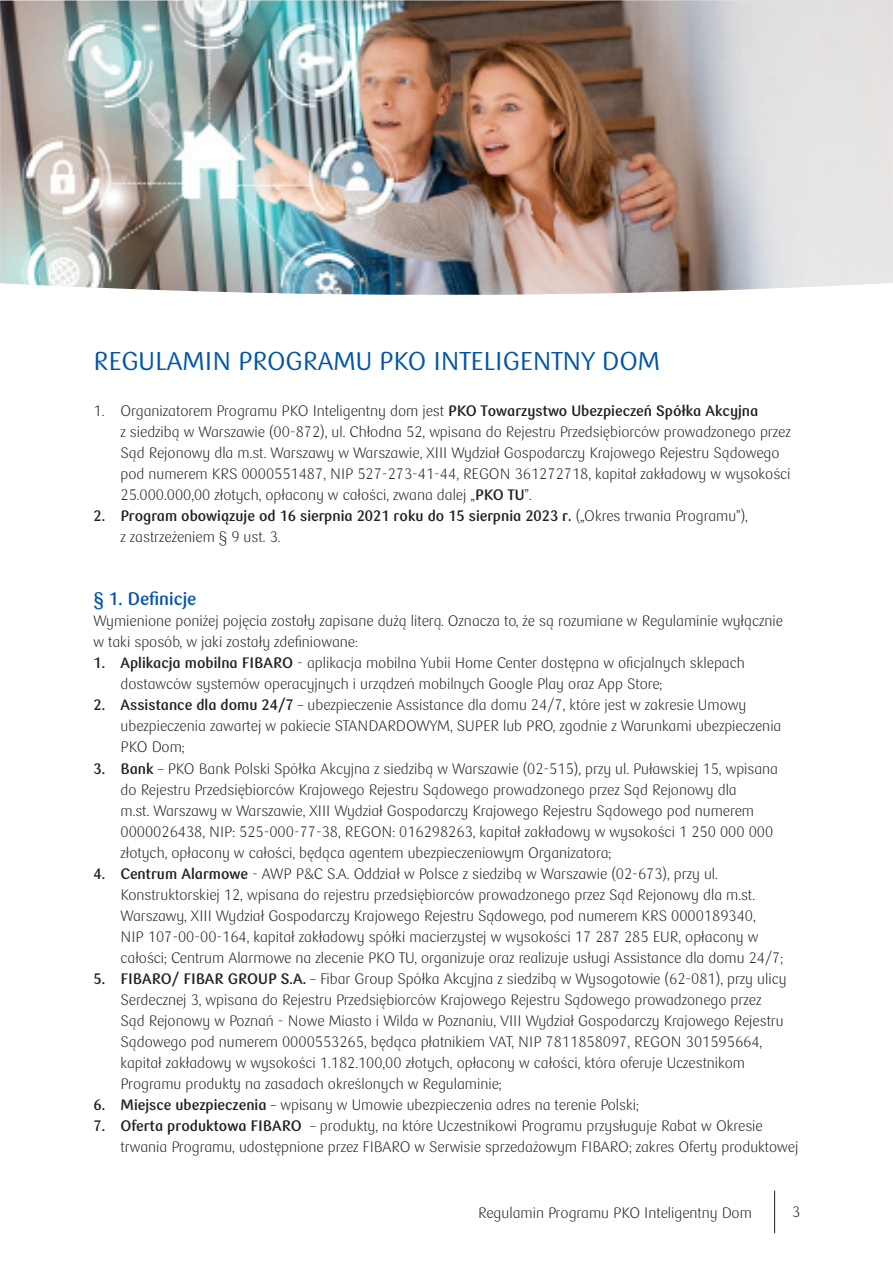
<style>
.page{position:relative;width:893px;height:1263px;background:#fff}
.page>*{position:absolute;margin:0;border:0;box-sizing:border-box;transform-origin:0 0}
.TYTUŁ_OK{font:25.5px "PKO Bank Polski";color:#0155a7}
.PODTYTUŁ_OK{font:700 18px "PKO Bank Polski";color:#0155a7}
.TEKST_bez_odstepu{font:300 15px/21px "PKO Bank Polski";color:#231f20}
.t1{font:700 15px/21px "PKO Bank Polski";color:#231f20}
.s1{font-weight:700}
.s2{font-weight:300}
</style>
<div class="page">
<hr style="left:774px;top:1191px;width:1px;height:42px;background:#231f20">
<img style="left:0;top:0;width:893px;height:295px">
<p class="TYTUŁ_OK" style="left:94px;top:346px;width:568px">REGULAMIN PROGRAMU PKO INTELIGENTNY DOM</p>
<p class="TEKST_bez_odstepu" style="left:121px;top:401px;width:672px;text-indent:-27px">1. Organizatorem Programu PKO Inteligentny dom jest <span class="s1">PKO Towarzystwo Ubezpieczeń Spółka Akcyjna<br></span>z siedzibą w Warszawie (00-872), ul. Chłodna 52, wpisana do Rejestru Przedsiębiorców prowadzonego przez Sąd Rejonowy dla m.st. Warszawy w Warszawie, XIII Wydział Gospodarczy Krajowego Rejestru Sądowego pod numerem KRS 0000551487, NIP 527-273-41-44, REGON 361272718, kapitał zakładowy w wysokości 25.000.000,00 złotych, opłacony w całości, zwana dalej „<span class="s1">PKO TU</span>”.</p>
<p class="t1" style="left:121px;top:506px;width:629px;text-indent:-27px">2. Program obowiązuje od 16 sierpnia 2021 roku do 15 sierpnia 2023 r. <span class="s2">(„Okres trwania Programu”), z zastrzeżeniem § 9 ust. 3.</span></p>
<p class="PODTYTUŁ_OK" style="left:94px;top:589px;width:104px">§ 1. Definicje</p>
<p class="TEKST_bez_odstepu" style="left:94px;top:611px;width:691px">Wymienione poniżej pojęcia zostały zapisane dużą literą. Oznacza to, że są rozumiane w Regulaminie wyłącznie w taki sposób, w jaki zostały zdefiniowane:</p>
<p class="TEKST_bez_odstepu" style="left:121px;top:653px;width:626px;text-indent:-27px"><span class="s1">1. Aplikacja mobilna FIBARO</span> - aplikacja mobilna Yubii Home Center dostępna w oficjalnych sklepach dostawców systemów operacyjnych i urządzeń mobilnych Google Play oraz App Store;</p>
<p class="TEKST_bez_odstepu" style="left:121px;top:695px;width:662px;text-indent:-27px"><span class="s1">2. Assistance dla domu 24/7</span> – ubezpieczenie Assistance dla domu 24/7, które jest w zakresie Umowy ubezpieczenia zawartej w pakiecie STANDARDOWYM, SUPER lub PRO, zgodnie z Warunkami ubezpieczenia<br>PKO Dom;</p>
<p class="TEKST_bez_odstepu" style="left:121px;top:758px;width:659px;text-indent:-27px"><span class="s1">3. Bank</span> – PKO Bank Polski Spółka Akcyjna z siedzibą w Warszawie (02-515), przy ul. Puławskiej 15, wpisana do Rejestru Przedsiębiorców Krajowego Rejestru Sądowego prowadzonego przez Sąd Rejonowy dla<br>m.st. Warszawy w Warszawie, XIII Wydział Gospodarczy Krajowego Rejestru Sądowego pod numerem 0000026438, NIP: 525-000-77-38, REGON: 016298263, kapitał zakładowy w wysokości 1 250 000 000 złotych, opłacony w całości, będąca agentem ubezpieczeniowym Organizatora;</p>
<p class="TEKST_bez_odstepu" style="left:121px;top:863px;width:664px;text-indent:-27px"><span class="s1">4. Centrum Alarmowe</span> - AWP P&amp;C S.A. Oddział w Polsce z siedzibą w Warszawie (02-673), przy ul.<br>Konstruktorskiej 12, wpisana do rejestru przedsiębiorców prowadzonego przez Sąd Rejonowy dla m.st.<br>Warszawy, XIII Wydział Gospodarczy Krajowego Rejestru Sądowego, pod numerem KRS 0000189340,<br>NIP 107-00-00-164, kapitał zakładowy spółki macierzystej w wysokości 17 287 285 EUR, opłacony w całości; Centrum Alarmowe na zlecenie PKO TU, organizuje oraz realizuje usługi Assistance dla domu 24/7;</p>
<p class="TEKST_bez_odstepu" style="left:121px;top:968px;width:667px;text-indent:-27px"><span class="s1">5. FIBARO/ FIBAR GROUP S.A.</span> – Fibar Group Spółka Akcyjna z siedzibą w Wysogotowie (62-081), przy ulicy Serdecznej 3, wpisana do Rejestru Przedsiębiorców Krajowego Rejestru Sądowego prowadzonego przez Sąd Rejonowy w Poznań - Nowe Miasto i Wilda w Poznaniu, VIII Wydział Gospodarczy Krajowego Rejestru Sądowego pod numerem 0000553265, będąca płatnikiem VAT, NIP 7811858097, REGON 301595664, kapitał zakładowy w wysokości 1.182.100,00 złotych, opłacony w całości, która oferuje Uczestnikom Programu produkty na zasadach określonych w Regulaminie;</p>
<p class="TEKST_bez_odstepu" style="left:94px;top:1094px;width:547px"><span class="s1">6. Miejsce ubezpieczenia</span> – wpisany w Umowie ubezpieczenia adres na terenie Polski;</p>
<p class="TEKST_bez_odstepu" style="left:121px;top:1115px;width:679px;text-indent:-27px"><span class="s1">7. Oferta produktowa FIBARO</span> – produkty, na które Uczestnikowi Programu przysługuje Rabat w Okresie trwania Programu, udostępnione przez FIBARO w Serwisie sprzedażowym FIBARO; zakres Oferty produktowej</p>
<p class="TEKST_bez_odstepu" style="left:478px;top:1202px;width:275px">Regulamin Programu PKO Inteligentny Dom</p>
<p class="TEKST_bez_odstepu" style="left:792px;top:1202px;width:10px">3</p>
</div>
